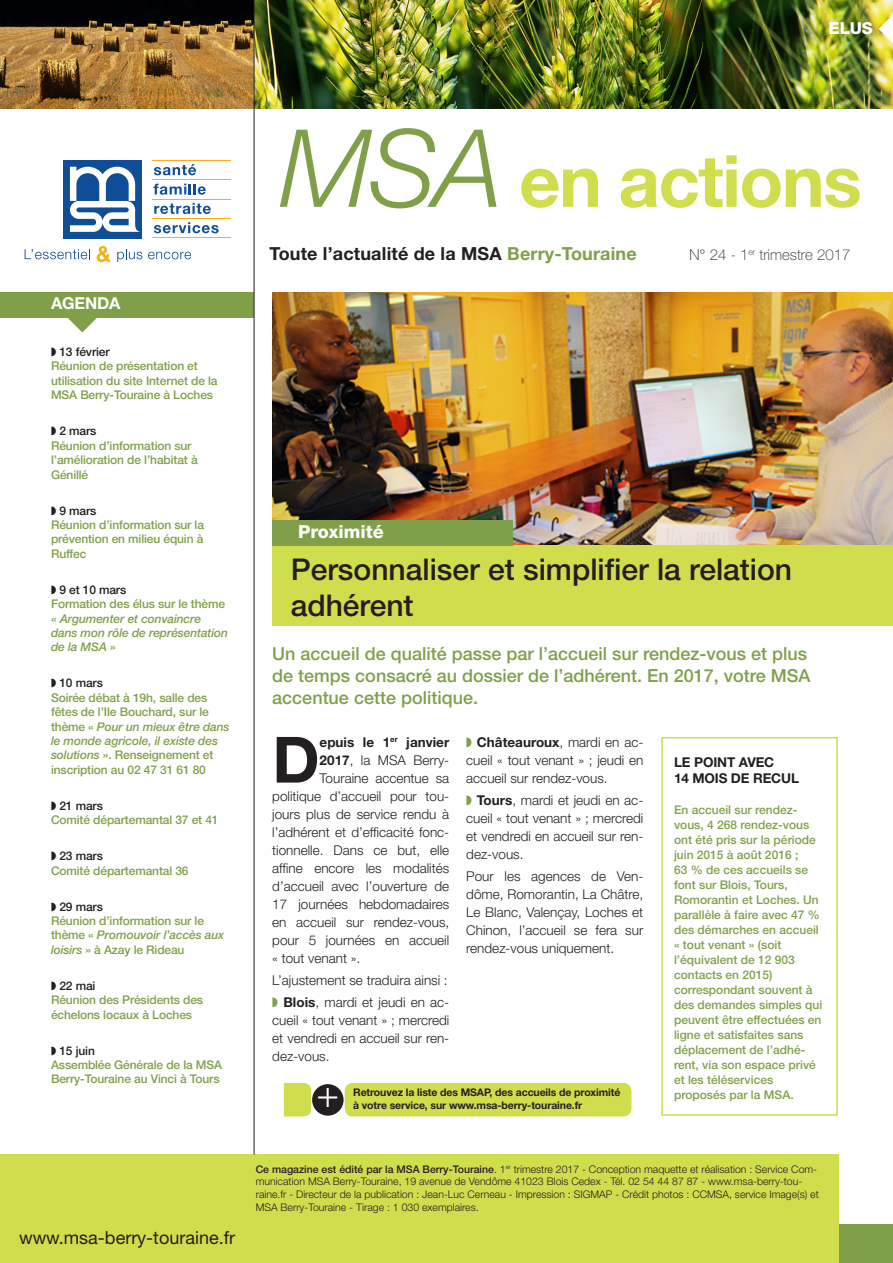
<style>
.page{position:relative;width:893px;height:1263px;background:#fff}
.page>*{position:absolute;margin:0;border:0;box-sizing:border-box;transform-origin:0 0}
.t1{font:700 72px "Helvetica Neue LT Std";letter-spacing:-.02em;color:#d0dd4d}
.t2{font:700 63.9px "Helvetica Neue LT Std";color:#231f20}
.t3{font:300 37.8px "Helvetica Neue LT Std";color:#fff}
.t4{font:500 30px/36px "Helvetica Neue LT Std";color:#231f20}
.t5{font:500 18px/21.6px "Helvetica Neue LT Std";color:#7fa049}
.t6{font:700 18px "Helvetica Neue LT Std";letter-spacing:.01em;color:#231f20}
.Site_MSA_FR{font:18px "Helvetica Neue LT Std";color:#231f20}
.surtitre_blanc{font:800 18px "Helvetica Neue LT Std";color:#fff}
.t7{font:700 16.5px "Helvetica Neue LT Std";letter-spacing:-.01em;color:#fff}
.Texte_lead{font:800 16.5px "Helvetica Neue LT Std";color:#fff}
.t8{font:100 15px "Helvetica Neue LT Std";color:#231f20}
.t9{font:300 13.5px/18px "Helvetica Neue LT Std";color:#231f20;text-align:justify}
.intertitre{font:700 13.5px "Helvetica Neue LT Std";letter-spacing:-.01em;color:#231f20}
.t10{font:500 12px/15px "Helvetica Neue LT Std";letter-spacing:-.01em;color:#7fa049}
.t11{font:italic 500 12px/14.4px "Helvetica Neue LT Std";letter-spacing:-.01em;color:#7fa049}
.t12{font:500 12px "Helvetica Neue LT Std";letter-spacing:-.01em;color:#231f20}
.t13{font:300 10.5px/12.6px "Helvetica Neue LT Std";color:#231f20}
.t14{font:700 10.5px "Helvetica Neue LT Std";letter-spacing:-.01em;color:#231f20}
.s1{font-style:normal}
.s2{font-style:italic}
.s3{font-weight:300;font-style:italic;font-size:108px;color:#7fa049}
.s4{color:#7fa049}
.s5{font-weight:700}
.s6{font-weight:500}
</style>
<div class="page">
<svg style="left:154px;top:164px;width:42px;height:11px"></svg>
<svg style="left:153px;top:184px;width:53px;height:11px"></svg>
<svg style="left:154px;top:203px;width:57px;height:11px"></svg>
<svg style="left:154px;top:222px;width:65px;height:11px"></svg>
<hr style="left:152px;top:160px;width:78px;height:1px;background:#faaf18">
<hr style="left:152px;top:179px;width:78px;height:1px;background:#faaf18">
<hr style="left:152px;top:199px;width:78px;height:1px;background:#faaf18">
<hr style="left:152px;top:218px;width:78px;height:1px;background:#faaf18">
<hr style="left:152px;top:237px;width:78px;height:1px;background:#faaf18">
<div style="left:63px;top:160px;width:79px;height:78px;background:#0f4d96"></div>
<svg style="left:70px;top:167px;width:71px;height:65px"></svg>
<svg style="left:25px;top:249px;width:65px;height:10px"></svg>
<svg style="left:97px;top:246px;width:14px;height:16px"></svg>
<svg style="left:117px;top:249px;width:25px;height:13px"></svg>
<svg style="left:148px;top:252px;width:43px;height:7px"></svg>
<div style="left:254px;top:1225px;width:639px;height:38px;background:#7fa049"></div>
<div style="left:0;top:1155px;width:839px;height:108px;background:#d0dd4d"></div>
<div style="left:0;top:292px;width:254px;height:26px;background:#7fa049"></div>
<svg style="left:68px;top:318px;width:29px;height:14px"></svg>
<img style="left:0;top:0;width:893px;height:108px">
<hr style="left:254px;top:0;width:1px;height:1155px;background:#231f20">
<svg style="left:879px;top:15px;width:14px;height:28px"></svg>
<img style="left:272px;top:292px;width:621px;height:254px">
<div style="left:272px;top:546px;width:621px;height:80px;background:#d0dd4d"></div>
<div style="left:272px;top:520px;width:241px;height:26px;background:#7fa049"></div>
<div style="left:661px;top:737px;width:177px;height:379px;border:2px solid #d0dd4d"></div>
<div style="left:345px;top:1083px;width:286px;height:33px;background:#d0dd4d;border-radius:9px"></div>
<svg style="left:284px;top:1083px;width:27px;height:33px"></svg>
<div style="left:312px;top:1084px;width:32px;height:31px;background:#231f20;border-radius:50%"></div>
<p class="Texte_lead" style="left:828px;top:18px;width:46px">ELUS</p>
<p class="t7" style="left:51px;top:293px;width:71px">AGENDA</p>
<p class="t12" style="left:59px;top:345px;width:52px">13 février</p>
<p class="t10" style="left:51px;top:359px;width:168px;line-height:14.4px">Réunion de présentation et utilisation du site Internet de la<br>MSA Berry-Touraine à Loches</p>
<p class="t12" style="left:59px;top:424px;width:38px">2 mars</p>
<p class="t10" style="left:51px;top:438px;width:148px;line-height:14.4px">Réunion d’information sur l’amélioration de l’habitat à<br>Génillé</p>
<p class="t12" style="left:59px;top:503px;width:38px">9 mars</p>
<p class="t10" style="left:51px;top:517px;width:155px;line-height:14.4px;text-align:justify">Réunion d’information sur la prévention en milieu équin à Ruffec</p>
<p class="t12" style="left:59px;top:582px;width:68px">9 et 10 mars</p>
<p class="t11" style="left:51px;top:596px;width:179px"><span class="s1">Formation des élus sur le thème «</span> Argumenter et convaincre dans mon rôle de représentation de la MSA <span class="s1">»</span></p>
<p class="t12" style="left:59px;top:676px;width:45px">10 mars</p>
<p class="t10" style="left:51px;top:690px;width:180px;line-height:14.4px">Soirée débat à 19h, salle des fêtes de l’Ile Bouchard, sur le thème « <span class="s2">Pour un mieux être dans le monde agricole, il existe des solutions</span> ». Renseignement et inscription au 02 47 31 61 80</p>
<p class="t12" style="left:59px;top:798px;width:45px">21 mars</p>
<p class="t10" style="left:51px;top:812px;width:169px">Comité départemantal 37 et 41</p>
<p class="t12" style="left:59px;top:849px;width:45px">23 mars</p>
<p class="t10" style="left:51px;top:863px;width:139px">Comité départemantal 36</p>
<p class="t12" style="left:59px;top:899px;width:45px">29 mars</p>
<p class="t10" style="left:51px;top:913px;width:175px;line-height:14.4px">Réunion d’information sur le thème « <span class="s2">Promouvoir l’accès aux loisirs</span> » à Azay le Rideau</p>
<p class="t12" style="left:59px;top:978px;width:38px">22 mai</p>
<p class="t10" style="left:51px;top:992px;width:154px;line-height:14.4px">Réunion des Présidents des échelons locaux à Loches</p>
<p class="t12" style="left:59px;top:1043px;width:37px">15 juin</p>
<p class="t10" style="left:51px;top:1057px;width:173px;line-height:14.4px">Assemblée Générale de la MSA<br>Berry-Touraine au Vinci à Tours</p>
<h1 class="t1" style="left:280px;top:137px;width:584px"><span class="s3">MSA</span> en actions</h1>
<p class="t6" style="left:269px;top:242px;width:369px">Toute l’actualité de la MSA <span class="s4">Berry-Touraine</span></p>
<p class="t8" style="left:689px;top:246px;width:162px">N° 24 - 1<sup>er</sup> trimestre 2017</p>
<p class="surtitre_blanc" style="left:298px;top:521px;width:87px">Proximité</p>
<p class="t4" style="left:291px;top:551px;width:503px">Personnaliser et simplifier la relation adhérent</p>
<p class="t5" style="left:272px;top:643px;width:540px">Un accueil de qualité passe par l’accueil sur rendez-vous et plus de temps consacré au dossier de l’adhérent. En 2017, votre MSA accentue cette politique.</p>
<p class="t2" style="left:272px;top:720px;width:49px">D</p>
<p class="intertitre" style="left:320px;top:733px;width:131px">epuis le 1<sup>er</sup> janvier</p>
<p class="t9" style="left:320px;top:750px;width:131px"><span class="s5">2017</span>, la MSA Berry-</p>
<p class="t9" style="left:320px;top:768px;width:131px">Touraine accentue sa</p>
<p class="t9" style="left:272px;top:786px;width:178px">politique d’accueil pour tou-</p>
<p class="t9" style="left:272px;top:804px;width:179px">jours plus de service rendu à</p>
<p class="t9" style="left:272px;top:822px;width:178px">l’adhérent et d’efficacité fonc-</p>
<p class="t9" style="left:272px;top:840px;width:178px">tionnelle. Dans ce but, elle</p>
<p class="t9" style="left:272px;top:858px;width:178px">affine encore les modalités</p>
<p class="t9" style="left:272px;top:876px;width:179px">d’accueil avec l’ouverture de</p>
<p class="t9" style="left:272px;top:894px;width:179px">17 journées hebdomadaires</p>
<p class="t9" style="left:272px;top:912px;width:178px">en accueil sur rendez-vous,</p>
<p class="t9" style="left:272px;top:930px;width:179px">pour 5 journées en accueil</p>
<p class="t9" style="left:272px;top:948px;width:90px">« tout venant ».</p>
<p class="t9" style="left:272px;top:971px;width:177px">L’ajustement se traduira ainsi :</p>
<p class="t9" style="left:272px;top:993px;width:178px;text-indent:11px"><span class="s5">Blois</span>, mardi et jeudi en ac&shy;cueil « tout venant » ; mercredi et vendredi en accueil sur ren&shy;dez-vous.</p>
<p class="t9" style="left:466px;top:732px;width:178px;text-indent:11px"><span class="s5">Châteauroux</span>, mardi en ac&shy;cueil « tout venant » ; jeudi en accueil sur rendez-vous.</p>
<p class="t9" style="left:466px;top:791px;width:178px;text-indent:11px"><span class="s5">Tours</span>, mardi et jeudi en ac&shy;cueil « tout venant » ; mercredi et vendredi en accueil sur ren&shy;dez-vous.</p>
<p class="t9" style="left:466px;top:867px;width:179px">Pour les agences de Ven&shy;dôme, Romorantin, La Châtre, Le Blanc, Valençay, Loches et Chinon, l’accueil se fera sur rendez-vous uniquement.</p>
<p class="intertitre" style="left:674px;top:754px;width:102px">LE POINT AVEC</p>
<p class="intertitre" style="left:674px;top:770px;width:126px">14 MOIS DE RECUL</p>
<p class="t10" style="left:674px;top:802px;width:150px">En accueil sur rendez&shy;vous, 4 268 rendez-vous ont été pris sur la période juin 2015 à août 2016 ;<br>63 % de ces accueils se font sur Blois, Tours,<br>Romorantin et Loches. Un parallèle à faire avec 47 % des démarches en accueil « tout venant » (soit l’équivalent de 12 903 contacts en 2015) correspondant souvent à des demandes simples qui peuvent être effectuées en ligne et satisfaites sans déplacement de l’adhé&shy;rent, via son espace privé et les téléservices</p>
<p class="t3" style="left:316px;top:1071px;width:24px">+</p>
<p class="t14" style="left:353px;top:1086px;width:269px">Retrouvez la liste des MSAP, des accueils de proximité</p>
<p class="t10" style="left:674px;top:1087px;width:121px">proposés par la MSA.</p>
<p class="t14" style="left:353px;top:1099px;width:230px">à votre service, sur www.msa-berry-touraine.fr</p>
<p class="Site_MSA_FR" style="left:19px;top:1227px;width:217px">www.msa-berry-touraine.fr</p>
<p class="t13" style="left:256px;top:1162px;width:565px"><span class="s6">Ce magazine est édité par la MSA Berry-Touraine</span>. 1<sup>er</sup> trimestre 2017 - Conception maquette et réalisation : Service Com&shy;munication MSA Berry-Touraine, 19 avenue de Vendôme 41023 Blois Cedex - Tél. 02 54 44 87 87 - www.msa-berry-tou&shy;raine.fr - Directeur de la publication : Jean-Luc Cerneau - Impression : SIGMAP - Crédit photos : CCMSA, service Image(s) et MSA Berry-Touraine - Tirage : 1 030 exemplaires.</p>
</div>
